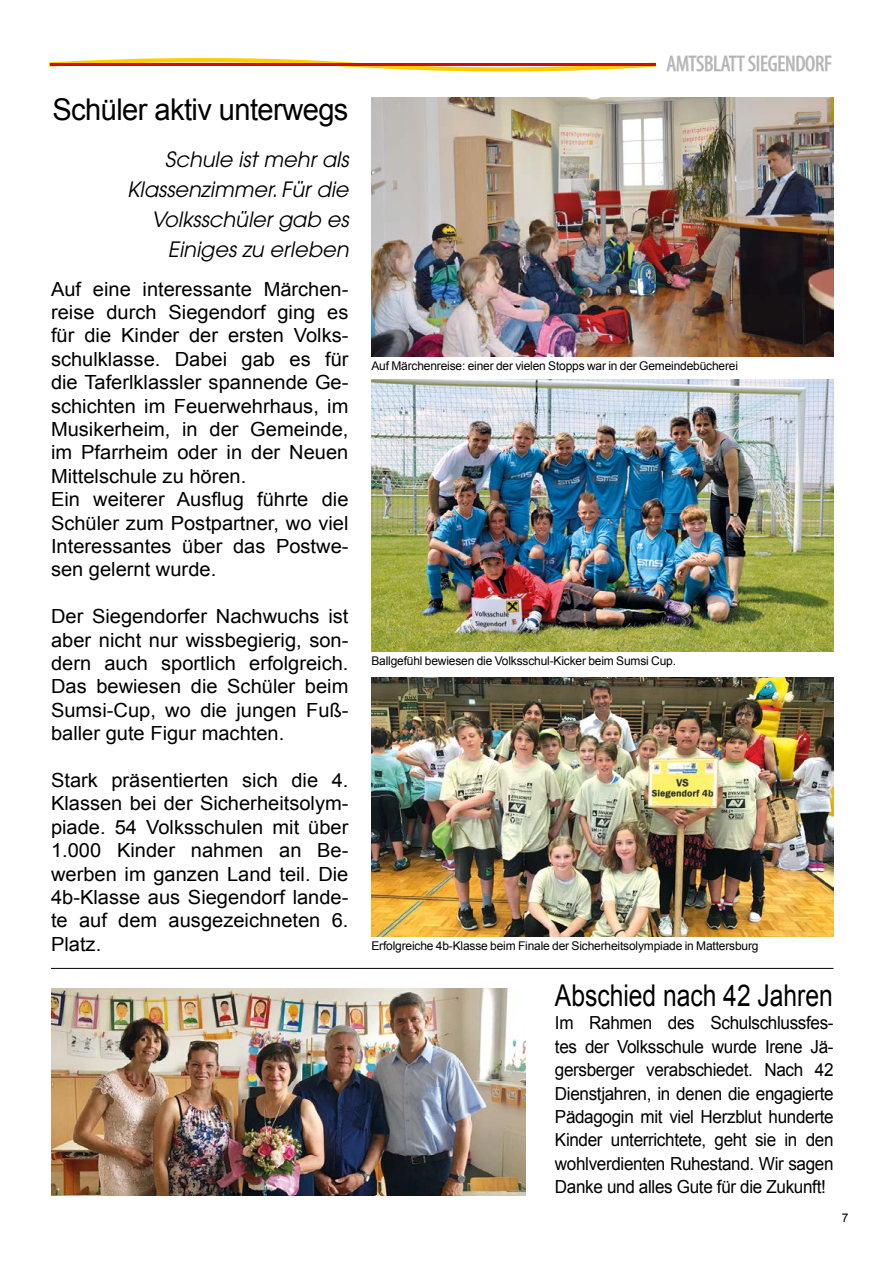
<style>
.page{position:relative;width:893px;height:1263px;background:#fff}
.page>*{position:absolute;margin:0;border:0;box-sizing:border-box;transform-origin:0 0}
.t1{font:30px "Arial";letter-spacing:-.02em;color:#000}
.t2{font:30px "Arial";color:#000;scale:.82 1}
.t3{font:condensed 22.5px "Myriad Pro";letter-spacing:-.01em;color:#b2b2b6}
.t4{font:italic 21px/30px "Avant Garde";color:#000;text-align:right}
.t5{font:19.5px/23.4px "Arial";color:#000;text-align:justify}
.t6{font:18px/23.4px "Arial";letter-spacing:-.02em;color:#000;text-align:justify;scale:.95 1}
.t7{font:12px "Arial";letter-spacing:-.015em;color:#000}
</style>
<div class="page">
<svg style="left:666px;top:55px;width:166px;height:17px"></svg>
<svg style="left:50px;top:58px;width:605px;height:14px"></svg>
<hr style="left:50px;top:63px;width:605px;height:3px;background:#d50911">
<img style="left:371px;top:98px;width:462px;height:258px">
<hr style="left:51px;top:968px;width:782px;height:1px;background:#000">
<img style="left:51px;top:989px;width:475px;height:207px">
<img style="left:371px;top:380px;width:462px;height:272px">
<img style="left:371px;top:677px;width:462px;height:259px">
<h1 class="t1" style="left:52px;top:89px;width:298px">Schüler aktiv unterwegs</h1>
<p class="t4" style="left:127px;top:145px;width:223px">Schule ist mehr als<br>Klassenzimmer. Für die<br>Volksschüler gab es<br>Einiges zu erleben</p>
<p class="t5" style="left:51px;top:277px;width:299px;text-align:left">Auf eine interessante Märchen&shy;reise durch Siegendorf ging es für die Kinder der ersten Volks&shy;schulklasse. Dabei gab es für die Taferlklassler spannende Ge&shy;schichten im Feuerwehrhaus, im<br>Musikerheim, in der Gemeinde, im Pfarrheim oder in der Neuen<br>Mittelschule zu hören.<br>Ein weiterer Ausflug führte die<br>Schüler zum Postpartner, wo viel<br>Interessantes über das Postwe&shy;sen gelernt wurde.</p>
<p class="t5" style="left:51px;top:605px;width:299px">Der Siegendorfer Nachwuchs ist aber nicht nur wissbegierig, son&shy;dern auch sportlich erfolgreich.<br>Das bewiesen die Schüler beim Sumsi-Cup, wo die jungen Fuß&shy;baller gute Figur machten.</p>
<p class="t5" style="left:51px;top:769px;width:299px">Stark präsentierten sich die 4.<br>Klassen bei der Sicherheitsolym&shy;piade. 54 Volksschulen mit über 1.000 Kinder nahmen an Be&shy;werben im ganzen Land teil. Die 4b-Klasse aus Siegendorf lande&shy;te auf dem ausgezeichneten 6.<br>Platz.</p>
<p class="t3" style="left:666px;top:50px;width:167px">AMTSBLATT SIEGENDORF</p>
<p class="t7" style="left:371px;top:358px;width:368px">Auf Märchenreise: einer der vielen Stopps war in der Gemeindebücherei</p>
<p class="t7" style="left:371px;top:653px;width:306px">Ballgefühl bewiesen die Volksschul-Kicker beim Sumsi Cup.</p>
<p class="t7" style="left:371px;top:937px;width:389px">Erfolgreiche 4b-Klasse beim Finale der Sicherheitsolympiade in Mattersburg</p>
<h1 class="t2" style="left:555px;top:975px;width:340px">Abschied nach 42 Jahren</h1>
<p class="t6" style="left:555px;top:1011px;width:295px">Im Rahmen des Schulschlussfes&shy;tes der Volksschule wurde Irene Jä&shy;gersberger verabschiedet. Nach 42<br>Dienstjahren, in denen die engagierte Pädagogin mit viel Herzblut hunderte Kinder unterrichtete, geht sie in den wohlverdienten Ruhestand. Wir sagen Danke und alles Gute für die Zukunft!</p>
<p class="t7" style="left:842px;top:1210px;width:8px">7</p>
</div>
